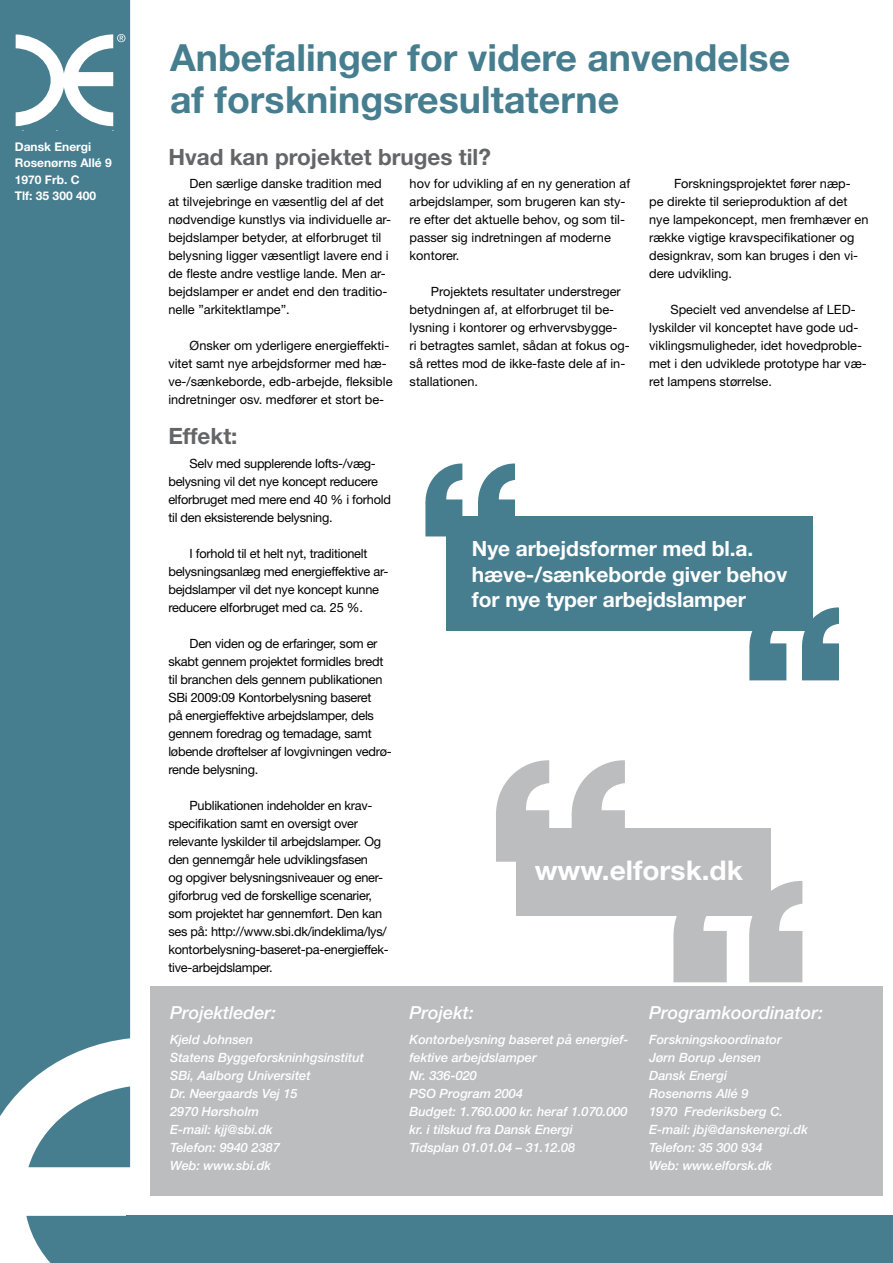
<style>
.page{position:relative;width:893px;height:1263px;background:#fff}
.page>*{position:absolute;margin:0;border:0;box-sizing:border-box;transform-origin:0 0}
.t1{font:700 37.5px/42px "Helvetica Neue";color:#467e90}
.t2{font:700 27.15px "Helvetica Neue";color:#fff;scale:1.04 1}
.t3{font:700 22.5px "Helvetica Neue";color:#646567}
.t4{font:700 21px/25.5px "Helvetica Neue";letter-spacing:-.005em;color:#fff}
.t5{font:italic 500 18px "Helvetica Neue";color:#fff}
.t6{font:12.75px/18px "Helvetica Neue";color:#000}
.t7{font:12.75px/18px "Helvetica Neue";letter-spacing:-.02em;color:#000}
.t8{font:italic 500 12.75px/18px "Helvetica Neue";color:#fff}
.t9{font:700 12px/16.5px "Helvetica Neue";color:#fff}
</style>
<div class="page">
<div style="left:150px;top:986px;width:733px;height:210px;background:#bcbdbf"></div>
<svg style="left:673px;top:880px;width:129px;height:102px"></svg>
<div style="left:516px;top:828px;width:254px;height:88px;background:#bcbdbf"></div>
<svg style="left:496px;top:760px;width:129px;height:102px"></svg>
<div style="left:446px;top:516px;width:366px;height:114px;background:#467e90"></div>
<svg style="left:749px;top:607px;width:90px;height:73px"></svg>
<svg style="left:425px;top:463px;width:90px;height:73px"></svg>
<div style="left:127px;top:1216px;width:766px;height:47px;background:#467e90"></div>
<svg style="left:0;top:0;width:130px;height:1263px;background:#588b9b"></svg>
<svg style="left:16px;top:34px;width:109px;height:92px"></svg>
<p class="t9" style="left:15px;top:138px;width:98px">Dansk Energi<br>Rosenørns Allé 9<br>1970 Frb. C<br>Tlf: 35 300 400</p>
<h1 class="t1" style="left:170px;top:36px;width:622px">Anbefalinger for videre anvendelse af forskningsresultaterne</h1>
<h3 class="t3" style="left:168px;top:143px;width:324px">Hvad kan projektet bruges til?</h3>
<p class="t6" style="left:168px;top:174px;width:224px;text-indent:21px">Den særlige danske tradition med at tilvejebringe en væsentlig del af det nødvendige kunstlys via individuelle ar&shy;bejdslamper betyder, at elforbruget til belysning ligger væsentligt lavere end i de fleste andre vestlige lande. Men ar&shy;bejdslamper er andet end den traditio&shy;nelle ”arkitektlampe”.</p>
<p class="t6" style="left:168px;top:336px;width:226px;text-indent:21px">Ønsker om yderligere energieffekti&shy;vitet samt nye arbejdsformer med hæ&shy;ve-/sænkeborde, edb-arbejde, fleksible indretninger osv. medfører et stort be-</p>
<h3 class="t3" style="left:168px;top:422px;width:71px">Effekt:</h3>
<p class="t7" style="left:168px;top:454px;width:224px;text-indent:21px">Selv med supplerende lofts-/væg&shy;belysning vil det nye koncept reducere elforbruget med mere end 40 % i forhold til den eksisterende belysning.</p>
<p class="t7" style="left:168px;top:544px;width:221px;text-indent:21px">I forhold til et helt nyt, traditionelt belysningsanlæg med energieffektive ar&shy;bejdslamper vil det nye koncept kunne reducere elforbruget med ca. 25 %.</p>
<p class="t7" style="left:168px;top:634px;width:225px;text-indent:21px">Den viden og de erfaringer, som er skabt gennem projektet formidles bredt til branchen dels gennem publikationen SBi 2009:09 Kontorbelysning baseret<br>på energieffektive arbejdslamper, dels gennem foredrag og temadage, samt løbende drøftelser af lovgivningen vedrø&shy;rende belysning.</p>
<p class="t7" style="left:168px;top:796px;width:222px;text-indent:21px">Publikationen indeholder en krav&shy;specifikation samt en oversigt over relevante lyskilder til arbejdslamper. Og den gennemgår hele udviklingsfasen<br>og opgiver belysningsniveauer og ener&shy;giforbrug ved de forskellige scenarier, som projektet har gennemført. Den kan ses på: http://www.sbi.dk/indeklima/lys/ kontorbelysning-baseret-pa-energieffek&shy;tive-arbejdslamper.</p>
<h3 class="t5" style="left:170px;top:1002px;width:108px">Projektleder:</h3>
<p class="t8" style="left:170px;top:1030px;width:195px">Kjeld Johnsen<br>Statens Byggeforskninhgsinstitut<br>SBi, Aalborg Universitet<br>Dr. Neergaards Vej 15<br>2970 Hørsholm<br>E-mail: kjj@sbi.dk<br>Telefon: 9940 2387<br>Web: www.sbi.dk</p>
<p class="t6" style="left:410px;top:174px;width:222px">hov for udvikling af en ny generation af arbejdslamper, som brugeren kan sty&shy;re efter det aktuelle behov, og som til&shy;passer sig indretningen af moderne kontorer.</p>
<p class="t6" style="left:410px;top:282px;width:222px;text-indent:21px">Projektets resultater understreger betydningen af, at elforbruget til be&shy;lysning i kontorer og erhvervsbygge-<br>ri betragtes samlet, sådan at fokus og&shy;så rettes mod de ikke-faste dele af in&shy;stallationen.</p>
<p class="t6" style="left:649px;top:174px;width:221px;text-indent:25px">Forskningsprojektet fører næp-<br>pe direkte til serieproduktion af det nye lampekoncept, men fremhæver en række vigtige kravspecifikationer og designkrav, som kan bruges i den vi&shy;dere udvikling.</p>
<p class="t6" style="left:649px;top:300px;width:219px;text-indent:21px">Specielt ved anvendelse af LED&shy;lyskilder vil konceptet have gode ud&shy;viklingsmuligheder, idet hovedproble&shy;met i den udviklede prototype har væ&shy;ret lampens størrelse.</p>
<h3 class="t4" style="left:472px;top:535px;width:317px">Nye arbejdsformer med bl.a. hæve-/sænkeborde giver behov for nye typer arbejdslamper</h3>
<h2 class="t2" style="left:535px;top:854px;width:202px">www.elforsk.dk</h2>
<h3 class="t5" style="left:410px;top:1002px;width:66px">Projekt:</h3>
<p class="t8" style="left:410px;top:1030px;width:220px">Kontorbelysning baseret på energief&shy;fektive arbejdslamper<br>Nr. 336-020<br>PSO Program 2004<br>Budget: 1.760.000 kr. heraf 1.070.000 kr. i tilskud fra Dansk Energi<br>Tidsplan 01.01.04 – 31.12.08</p>
<h3 class="t5" style="left:649px;top:1002px;width:176px">Programkoordinator:</h3>
<p class="t8" style="left:649px;top:1030px;width:160px">Forskningskoordinator<br>Jørn Borup Jensen<br>Dansk Energi<br>Rosenørns Allé 9<br>1970 Frederiksberg C.<br>E-mail: jbj@danskenergi.dk<br>Telefon: 35 300 934<br>Web: www.elforsk.dk</p>
</div>
